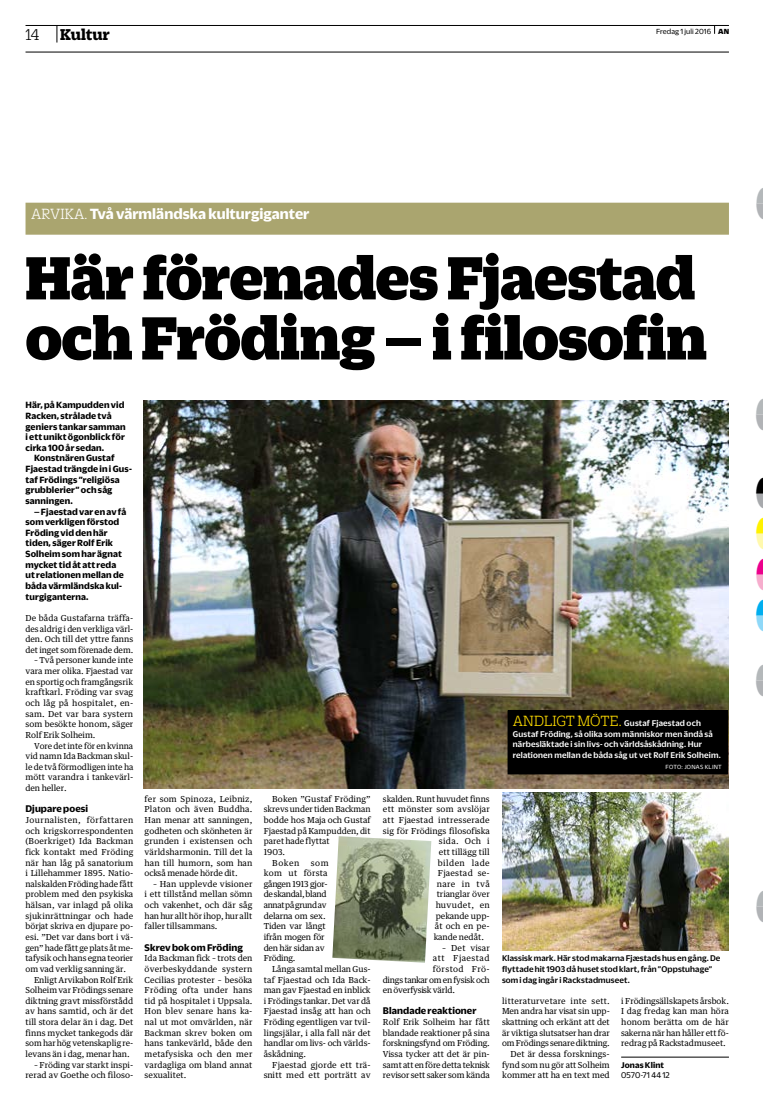
<style>
.page{position:relative;width:763px;height:1106px;background:#fff}
.page>*{position:absolute;margin:0;border:0;box-sizing:border-box;transform-origin:0 0}
.t1{font:900 66px/60.1px "Zizou Slab NWT";letter-spacing:-.01em;color:#000}
.t2{font:700 17px "Zizou Slab NWT";color:#000}
.t3{font:700 16px "Zizou Sans NWT";color:#fff}
.t4{font:700 10.5px "Zizou Sans NWT";letter-spacing:.005em;color:#000}
.t5{font:700 9.8px/10.6px "Zizou Sans NWT";letter-spacing:.01em;color:#000}
.t6{font:500 9px/10.6px "Zizou Sans NWT";letter-spacing:.02em;color:#fff}
.t7{font:500 9px/10.6px "Zizou Sans NWT";letter-spacing:.015em;color:#000}
.t8{font:9px "Zizou Sans NWT";letter-spacing:.005em;color:#000}
.t9{font:700 9px "Zizou Sans NWT";letter-spacing:.01em;color:#000}
.t10{font:8.3px/10.6px "Gdn Text Egyp";color:#000;text-align:justify}
.t11{font:8.3px/10.6px "Gdn Text Egyp";letter-spacing:.025em;color:#000;text-align:right}
.t12{font:8.3px/10.6px "Gdn Text Egyp";letter-spacing:-.025em;color:#000}
.t13{font:8.3px "Gdn Text Egyp";letter-spacing:.045em;color:#000}
.t14{font:8.3px "Gdn Text Egyp";letter-spacing:.03em;color:#000}
.t15{font:8.3px "Gdn Text Egyp";letter-spacing:.02em;color:#000}
.t16{font:8.3px "Gdn Text Egyp";letter-spacing:-.03em;color:#000}
.t17{font:8.3px "Gdn Text Egyp";letter-spacing:-.02em;color:#000}
.t18{font:8.3px "Gdn Text Egyp";letter-spacing:.055em;color:#000}
.t19{font:8.3px "Gdn Text Egyp";letter-spacing:.05em;color:#000}
.t20{font:8.3px "Gdn Text Egyp";letter-spacing:.04em;color:#000}
.t21{font:8px "Zizou Sans NWT";letter-spacing:.015em;color:#000}
.t22{font:900 8px "Zizou Sans NWT";color:#000}
.t23{font:6.5px "Zizou Sans NWT";letter-spacing:.03em;color:#fff}
.s1{font-weight:300}
.s2{font-family:"Zizou Slab NWT";font-weight:300}
.s3{font-family:"Zizou Slab NWT";font-weight:300;font-size:16px;color:#fd0}
</style>
<div class="page">
<hr style="left:26px;top:25px;width:703px;height:1px;background:#000">
<svg style="left:57px;top:26px;width:1px;height:17px"></svg>
<hr style="left:26px;top:52px;width:703px;height:1px;background:#000">
<hr style="left:621px;top:1056px;width:108px;height:1px;background:#000">
<img style="left:502px;top:793px;width:227px;height:157px">
<img style="left:144px;top:400px;width:584px;height:388px">
<div style="left:508px;top:711px;width:219px;height:63px;background:#000"></div>
<div style="left:507px;top:710px;width:221px;height:64px;border:1px solid #000"></div>
<img style="left:332px;top:836px;width:99px;height:126px">
<div style="left:26px;top:203px;width:703px;height:32px;background:#aaa56f"></div>
<h2 class="t2" style="left:26px;top:25px;width:86px"><span class="s1">14</span> Kultur</h2>
<p class="t21" style="left:656px;top:27px;width:57px">Fredag 1 juli 2016</p>
<p class="t22" style="left:718px;top:27px;width:12px">AN</p>
<h3 class="t3" style="left:31px;top:205px;width:280px"><span class="s2">ARVIKA.</span> Två värmländska kulturgiganter</h3>
<h1 class="t1" style="left:26px;top:246px;width:683px">Här förenades Fjaestad och Fröding – i filosofin</h1>
<p class="t5" style="left:26px;top:399px;width:102px">Här, på Kampudden vid<br>Racken, strålade två geniers tankar samman i ett unikt ögonblick för cirka 100 år sedan.</p>
<p class="t5" style="left:26px;top:453px;width:108px;text-indent:9px">Konstnären Gustaf<br>Fjaestad trängde in i Gus&shy;taf Frödings ”religiösa grubblerier” och såg sanningen.</p>
<p class="t5" style="left:26px;top:506px;width:102px;text-indent:9px">– Fjaestad var en av få som verkligen förstod<br>Fröding vid den här tiden, säger Rolf Erik<br>Solheim som har ägnat mycket tid åt att reda ut relationen mellan de båda värmländska kul&shy;turgiganterna.</p>
<p class="t10" style="left:26px;top:612px;width:109px">De båda Gustafarna träffa&shy;des aldrig i den verkliga värl&shy;den. Och till det yttre fanns det inget som förenade dem.</p>
<p class="t10" style="left:26px;top:655px;width:109px;text-indent:9px">– Två personer kunde inte vara mer olika. Fjaestad var en sportig och framgångsrik kraftkarl. Fröding var svag och låg på hospitalet, en&shy;sam. Det var bara systern som besökte honom, säger Rolf Erik Solheim.</p>
<p class="t10" style="left:26px;top:740px;width:109px;text-indent:9px">Vore det inte för en kvinna vid namn Ida Backman skul&shy;le de två förmodligen inte ha mött varandra i tankevärl&shy;den heller.</p>
<p class="t4" style="left:26px;top:803px;width:64px">Djupare poesi</p>
<p class="t13" style="left:26px;top:814px;width:109px">Journalisten, författaren</p>
<p class="t15" style="left:26px;top:825px;width:109px">och krigskorrespondenten</p>
<p class="t11" style="left:26px;top:835px;width:109px">(Boerkriget) Ida Backman</p>
<p class="t11" style="left:26px;top:846px;width:109px">fick kontakt med Fröding</p>
<p class="t10" style="left:26px;top:857px;width:109px">när han låg på sanatorium</p>
<p class="t10" style="left:26px;top:867px;width:109px">i Lillehammer 1895. Natio-</p>
<p class="t10" style="left:26px;top:878px;width:109px">nalskalden Fröding hade fått</p>
<p class="t10" style="left:26px;top:889px;width:109px">problem med den psykiska</p>
<p class="t10" style="left:26px;top:899px;width:109px">hälsan, var inlagd på olika</p>
<p class="t11" style="left:26px;top:910px;width:109px">sjukinrättningar och hade</p>
<p class="t10" style="left:26px;top:920px;width:109px">börjat skriva en djupare po-</p>
<p class="t10" style="left:26px;top:931px;width:109px">esi. ”Det var dans bort i vä-</p>
<p class="t10" style="left:26px;top:942px;width:109px">gen” hade fått ge plats åt me-</p>
<p class="t10" style="left:26px;top:952px;width:109px">tafysik och hans egna teorier</p>
<p class="t10" style="left:26px;top:963px;width:102px">om vad verklig sanning är.</p>
<p class="t10" style="left:34px;top:974px;width:101px">Enligt Arvikabon Rolf Erik</p>
<p class="t10" style="left:26px;top:984px;width:109px">Solheim var Frödings senare</p>
<p class="t10" style="left:26px;top:995px;width:109px">diktning gravt missförstådd</p>
<p class="t10" style="left:26px;top:1005px;width:109px">av hans samtid, och är det</p>
<p class="t10" style="left:26px;top:1016px;width:109px">till stora delar än i dag. Det</p>
<p class="t10" style="left:26px;top:1027px;width:109px">finns mycket tankegods där</p>
<p class="t10" style="left:26px;top:1037px;width:109px">som har hög vetenskaplig re-</p>
<p class="t10" style="left:26px;top:1048px;width:106px">levans än i dag, menar han.</p>
<p class="t10" style="left:26px;top:1059px;width:109px;text-align:right">– Fröding var starkt inspi&shy;rerad av Goethe och filoso-</p>
<p class="t10" style="left:145px;top:793px;width:109px">fer som Spinoza, Leibniz, Platon och även Buddha.<br>Han menar att sanningen, godheten och skönheten är grunden i existensen och världsharmonin. Till det la han till humorn, som han också menade hörde dit.</p>
<p class="t10" style="left:145px;top:878px;width:109px;text-indent:9px">– Han upplevde visioner i ett tillstånd mellan sömn och vakenhet, och där såg han hur allt hör ihop, hur allt faller tillsammans.</p>
<p class="t4" style="left:145px;top:941px;width:100px">Skrev bok om Fröding</p>
<p class="t10" style="left:145px;top:952px;width:109px">Ida Backman fick – trots den överbeskyddande systern Cecilias protester – besöka Fröding ofta under hans tid på hospitalet i Uppsala.<br>Hon blev senare hans ka&shy;nal ut mot omvärlden, när Backman skrev boken om hans tankevärld, både den metafysiska och den mer vardagliga om bland annat sexualitet.</p>
<p class="t10" style="left:272px;top:793px;width:100px">Boken ”Gustaf Fröding”</p>
<p class="t10" style="left:264px;top:803px;width:108px">skrevs under tiden Backman</p>
<p class="t10" style="left:264px;top:814px;width:108px">bodde hos Maja och Gustaf</p>
<p class="t10" style="left:264px;top:825px;width:108px">Fjaestad på Kampudden, dit</p>
<p class="t10" style="left:264px;top:835px;width:67px">paret hade flyttat</p>
<p class="t10" style="left:264px;top:846px;width:23px">1903.</p>
<p class="t10" style="left:272px;top:857px;width:29px">Boken</p>
<p class="t12" style="left:264px;top:857px;width:66px;text-indent:47px">som kom ut första gången 1913 gjor&shy;de skandal, bland annat på grund av delarna om sex.<br>Tiden var långt ifrån mogen för den här sidan av<br>Fröding.</p>
<p class="t10" style="left:264px;top:963px;width:108px;text-indent:9px">Långa samtal mellan Gus&shy;taf Fjaestad och Ida Back&shy;man gav Fjaestad en inblick i Frödings tankar. Det var då Fjaestad insåg att han och Fröding egentligen var tvil&shy;lingsjälar, i alla fall när det handlar om livs- och världs&shy;åskådning.</p>
<p class="t11" style="left:264px;top:1059px;width:108px">Fjaestad gjorde ett trä&shy;snitt med ett porträtt av</p>
<p class="t10" style="left:383px;top:793px;width:108px">skalden. Runt huvudet finns</p>
<p class="t11" style="left:383px;top:803px;width:108px">ett mönster som avslöjar</p>
<p class="t14" style="left:383px;top:814px;width:108px">att Fjaestad intresserade</p>
<p class="t10" style="left:383px;top:825px;width:108px">sig för Frödings filosofiska</p>
<p class="t10" style="left:439px;top:835px;width:52px">sida. Och i</p>
<p class="t10" style="left:439px;top:846px;width:52px">ett tillägg till</p>
<p class="t19" style="left:438px;top:857px;width:54px">bilden lade</p>
<p class="t14" style="left:438px;top:867px;width:54px">Fjaestad se-</p>
<p class="t13" style="left:437px;top:878px;width:54px">nare in två</p>
<p class="t10" style="left:437px;top:889px;width:55px">trianglar över</p>
<p class="t20" style="left:436px;top:899px;width:56px">huvudet, en</p>
<p class="t10" style="left:436px;top:910px;width:56px">pekande upp-</p>
<p class="t10" style="left:435px;top:920px;width:57px">åt och en pe-</p>
<p class="t10" style="left:434px;top:931px;width:52px">kande nedåt.</p>
<p class="t15" style="left:442px;top:942px;width:49px">– Det visar</p>
<p class="t18" style="left:433px;top:952px;width:59px">att Fjaestad</p>
<p class="t13" style="left:433px;top:963px;width:59px">förstod Frö-</p>
<p class="t16" style="left:383px;top:974px;width:108px">dings tankar om en fysisk och</p>
<p class="t17" style="left:383px;top:984px;width:74px">en överfysisk värld.</p>
<p class="t4" style="left:383px;top:1005px;width:95px">Blandade reaktioner</p>
<p class="t10" style="left:383px;top:1016px;width:108px">Rolf Erik Solheim har fått blandade reaktioner på sina forskningsfynd om Fröding.<br>Vissa tycker att det är pin&shy;samt att en före detta teknisk revisor sett saker som kända</p>
<p class="t6" style="left:512px;top:717px;width:209px"><span class="s3">ANDLIGT MÖTE.</span> Gustaf Fjaestad och Gustaf Fröding, så olika som människor men ändå så närbesläktade i sin livs- och världsåskådning. Hur relationen mellan de båda såg ut vet Rolf Erik Solheim.</p>
<p class="t23" style="left:665px;top:763px;width:58px">FOTO: JONAS KLINT</p>
<p class="t7" style="left:502px;top:952px;width:220px">Klassisk mark. Här stod makarna Fjæstads hus en gång. De flyttade hit 1903 då huset stod klart, från ”Oppstuhage” som i dag ingår i Rackstadmuseet.</p>
<p class="t10" style="left:502px;top:995px;width:109px;text-align:right">litteraturvetare inte sett.<br>Men andra har visat sin upp&shy;skattning och erkänt att det är viktiga slutsatser han drar om Frödings senare diktning.<br>Det är dessa forsknings&shy;fynd som nu gör att Solheim kommer att ha en text med</p>
<p class="t10" style="left:621px;top:995px;width:109px">i Frödingsällskapets årsbok.<br>I dag fredag kan man höra honom berätta om de här sakerna när han håller ett fö&shy;redrag på Rackstadmuseet.</p>
<p class="t9" style="left:621px;top:1059px;width:44px">Jonas Klint</p>
<p class="t8" style="left:621px;top:1070px;width:50px">0570-71 44 12</p>
</div>
